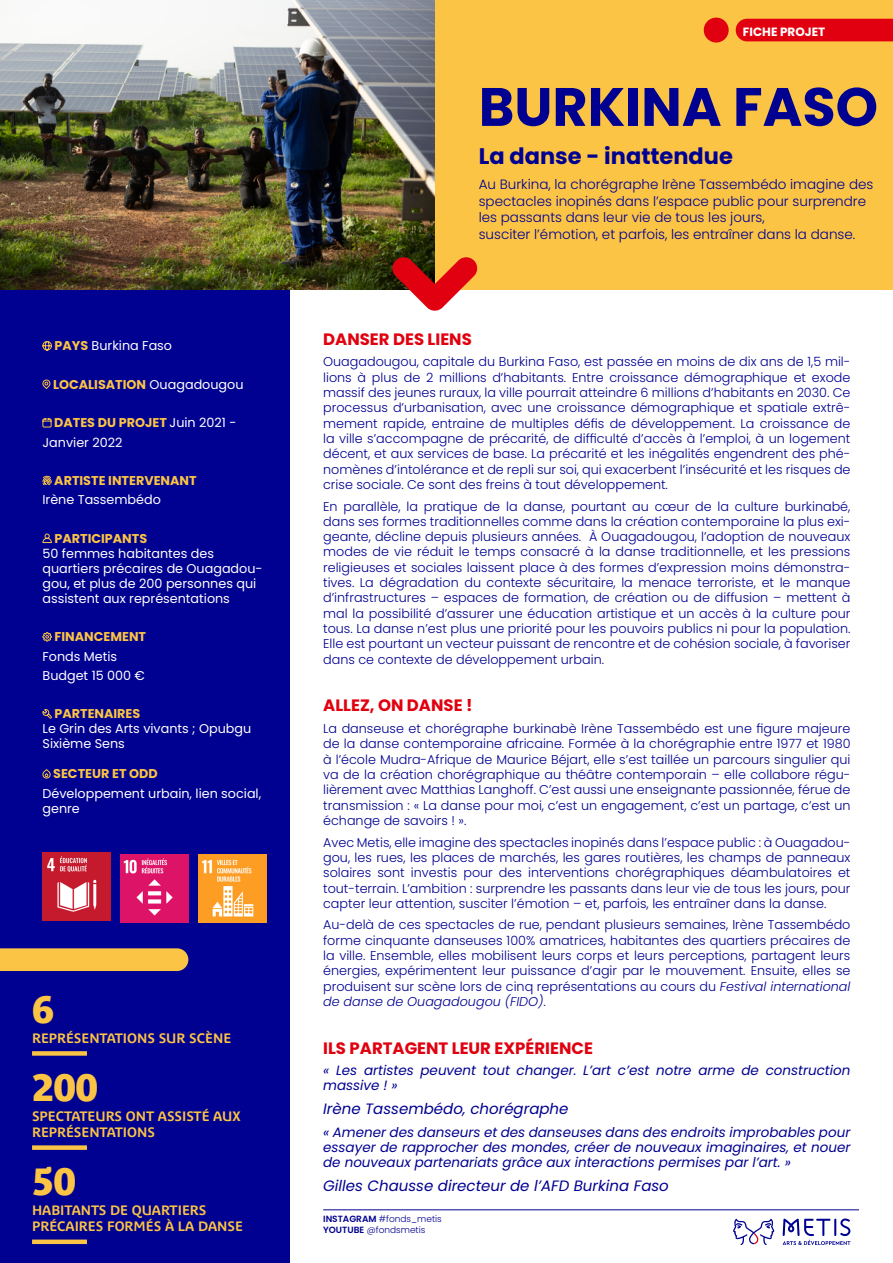
<style>
.page{position:relative;width:893px;height:1263px;background:#fff}
.page>*{position:absolute;margin:0;border:0;box-sizing:border-box;transform-origin:0 0}
.t1{font:700 54px "Poppins";color:#000091}
.t2{font:37.5px "Parisine Plus Std Sombre";color:#fbc444}
.t3{font:700 22.5px "Poppins";color:#000091}
.t4{font:700 16.5px "Poppins";color:#e1000f}
.t5{font:italic 15px "Poppins";color:#000091}
.t6{font:italic 13.5px/15px "Poppins";color:#000091}
.t7{font:300 13.5px/16.5px "Poppins";color:#000091}
.t8{font:700 13.5px/16.2px "Parisine Plus Std Gris";color:#fbc444}
.t9{font:300 12.75px/15.3px "Poppins";color:#000091;text-align:justify}
.t10{font:12.75px/15px "Poppins";color:#fff}
.t11{font:700 12.75px "Poppins";color:#fbc445}
.t12{font:700 12px "Poppins";color:#fff}
.t13{font:300 9px/10.8px "Poppins";color:#000091}
.s1{font-weight:700;color:#fbc445}
.s2{font-weight:400;color:#fff}
.s3{font-style:italic}
.s4{font-weight:600}
</style>
<div class="page">
<div style="left:0;top:73px;width:289px;height:1190px;background:#000091"></div>
<div style="left:0;top:0;width:893px;height:289px;background:#fbc445"></div>
<svg style="left:783px;top:1218px;width:67px;height:27px"></svg>
<svg style="left:733px;top:1219px;width:41px;height:26px"></svg>
<svg style="left:42px;top:341px;width:10px;height:10px"></svg>
<svg style="left:42px;top:379px;width:9px;height:10px"></svg>
<svg style="left:42px;top:418px;width:10px;height:10px"></svg>
<svg style="left:42px;top:475px;width:10px;height:11px"></svg>
<svg style="left:42px;top:533px;width:10px;height:10px"></svg>
<svg style="left:42px;top:632px;width:10px;height:10px"></svg>
<svg style="left:42px;top:709px;width:10px;height:10px"></svg>
<svg style="left:42px;top:769px;width:9px;height:10px"></svg>
<hr style="left:323px;top:1209px;width:536px;height:1px;background:#000091">
<div style="left:0;top:948px;width:188px;height:23px;background:#fbc445"></div>
<div style="left:736px;top:19px;width:157px;height:22px;background:#e1000f"></div>
<div style="left:704px;top:18px;width:25px;height:25px;background:#e1000f;border-radius:50%"></div>
<img style="left:120px;top:854px;width:68px;height:68px">
<img style="left:198px;top:854px;width:68px;height:68px">
<img style="left:43px;top:852px;width:68px;height:68px">
<div style="left:32px;top:1051px;width:55px;height:5px;background:#fbc444"></div>
<div style="left:32px;top:1145px;width:55px;height:5px;background:#fbc444"></div>
<div style="left:32px;top:1239px;width:55px;height:5px;background:#fbc444"></div>
<img style="left:0;top:0;width:435px;height:289px">
<svg style="left:391px;top:256px;width:87px;height:55px"></svg>
<p class="t10" style="left:54px;top:338px;width:119px"><span class="s1">PAYS</span> Burkina Faso</p>
<p class="t11" style="left:53px;top:377px;width:192px">LOCALISATION <span class="s2">Ouagadougou</span></p>
<p class="t10" style="left:43px;top:413px;width:195px;line-height:19.2px;text-indent:12px"><span class="s1">DATES DU PROJET</span> Juin 2021 -<br>Janvier 2022</p>
<p class="t11" style="left:54px;top:473px;width:144px">ARTISTE INTERVENANT</p>
<p class="t10" style="left:43px;top:492px;width:120px">Irène Tassembédo</p>
<p class="t11" style="left:54px;top:531px;width:94px">PARTICIPANTS</p>
<p class="t10" style="left:43px;top:546px;width:222px">50 femmes habitantes des quartiers précaires de Ouagadou&shy;gou, et plus de 200 personnes qui assistent aux représentations</p>
<p class="t11" style="left:54px;top:630px;width:93px">FINANCEMENT</p>
<p class="t10" style="left:43px;top:647px;width:104px;line-height:19.2px">Fonds Metis<br>Budget 15 000 €</p>
<p class="t11" style="left:54px;top:707px;width:87px">PARTENAIRES</p>
<p class="t10" style="left:43px;top:721px;width:210px">Le Grin des Arts vivants ; Opubgu<br>Sixième Sens</p>
<p class="t11" style="left:53px;top:767px;width:106px">SECTEUR ET ODD</p>
<p class="t10" style="left:43px;top:786px;width:220px">Développement urbain, lien social, genre</p>
<h2 class="t2" style="left:32px;top:988px;width:23px">6</h2>
<p class="t8" style="left:32px;top:1030px;width:201px">REPRÉSENTATIONS SUR SCÈNE</p>
<h2 class="t2" style="left:32px;top:1066px;width:67px">200</h2>
<p class="t8" style="left:32px;top:1108px;width:210px">SPECTATEURS ONT ASSISTÉ AUX<br>REPRÉSENTATIONS</p>
<h2 class="t2" style="left:32px;top:1160px;width:45px">50</h2>
<p class="t8" style="left:32px;top:1202px;width:212px">HABITANTS DE QUARTIERS<br>PRÉCAIRES FORMÉS À LA DANSE</p>
<p class="t12" style="left:743px;top:25px;width:84px">FICHE PROJET</p>
<h1 class="t1" style="left:479px;top:76px;width:401px">BURKINA FASO</h1>
<h3 class="t3" style="left:479px;top:143px;width:256px">La danse - inattendue</h3>
<p class="t7" style="left:479px;top:176px;width:396px">Au Burkina, la chorégraphe Irène Tassembédo imagine des spectacles inopinés dans l’espace public pour surprendre les passants dans leur vie de tous les jours,<br>susciter l’émotion, et parfois, les entraîner dans la danse.</p>
<p class="t4" style="left:323px;top:329px;width:150px">DANSER DES LIENS</p>
<p class="t9" style="left:323px;top:354px;width:529px">Ouagadougou, capitale du Burkina Faso, est passée en moins de dix ans de 1,5 mil&shy;lions à plus de 2 millions d’habitants. Entre croissance démographique et exode massif des jeunes ruraux, la ville pourrait atteindre 6 millions d’habitants en 2030. Ce processus d’urbanisation, avec une croissance démographique et spatiale extrê&shy;mement rapide, entraine de multiples défis de développement. La croissance de la ville s’accompagne de précarité, de difficulté d’accès à l’emploi, à un logement décent, et aux services de base. La précarité et les inégalités engendrent des phé&shy;nomènes d’intolérance et de repli sur soi, qui exacerbent l’insécurité et les risques de crise sociale. Ce sont des freins à tout développement.</p>
<p class="t9" style="left:323px;top:498px;width:529px">En parallèle, la pratique de la danse, pourtant au cœur de la culture burkinabé, dans ses formes traditionnelles comme dans la création contemporaine la plus exi&shy;geante, décline depuis plusieurs années. À Ouagadougou, l’adoption de nouveaux modes de vie réduit le temps consacré à la danse traditionnelle, et les pressions religieuses et sociales laissent place à des formes d’expression moins démonstra&shy;tives. La dégradation du contexte sécuritaire, la menace terroriste, et le manque d’infrastructures – espaces de formation, de création ou de diffusion – mettent à mal la possibilité d’assurer une éducation artistique et un accès à la culture pour tous. La danse n’est plus une priorité pour les pouvoirs publics ni pour la population.<br>Elle est pourtant un vecteur puissant de rencontre et de cohésion sociale, à favoriser dans ce contexte de développement urbain.</p>
<p class="t4" style="left:323px;top:696px;width:151px">ALLEZ, ON DANSE !</p>
<p class="t9" style="left:323px;top:721px;width:529px">La danseuse et chorégraphe burkinabè Irène Tassembédo est une figure majeure de la danse contemporaine africaine. Formée à la chorégraphie entre 1977 et 1980 à l’école Mudra-Afrique de Maurice Béjart, elle s’est taillée un parcours singulier qui va de la création chorégraphique au théâtre contemporain – elle collabore régu&shy;lièrement avec Matthias Langhoff. C’est aussi une enseignante passionnée, férue de transmission : « La danse pour moi, c’est un engagement, c’est un partage, c’est un échange de savoirs ! ».</p>
<p class="t9" style="left:323px;top:834px;width:529px">Avec Metis, elle imagine des spectacles inopinés dans l’espace public : à Ouagadou&shy;gou, les rues, les places de marchés, les gares routières, les champs de panneaux solaires sont investis pour des interventions chorégraphiques déambulatoires et tout-terrain. L’ambition : surprendre les passants dans leur vie de tous les jours, pour capter leur attention, susciter l’émotion – et, parfois, les entraîner dans la danse.</p>
<p class="t9" style="left:323px;top:917px;width:529px">Au-delà de ces spectacles de rue, pendant plusieurs semaines, Irène Tassembédo forme cinquante danseuses 100% amatrices, habitantes des quartiers précaires de la ville. Ensemble, elles mobilisent leurs corps et leurs perceptions, partagent leurs énergies, expérimentent leur puissance d’agir par le mouvement. Ensuite, elles se produisent sur scène lors de cinq représentations au cours du <span class="s3">Festival international de danse de Ouagadougou (FIDO)</span>.</p>
<p class="t4" style="left:323px;top:1038px;width:271px">ILS PARTAGENT LEUR EXPÉRIENCE</p>
<p class="t6" style="left:323px;top:1063px;width:529px">« Les artistes peuvent tout changer. L’art c’est notre arme de construction massive ! »</p>
<p class="t5" style="left:323px;top:1100px;width:247px">Irène Tassembédo, chorégraphe</p>
<p class="t6" style="left:323px;top:1125px;width:529px;text-align:justify">« Amener des danseurs et des danseuses dans des endroits improbables pour essayer de rapprocher des mondes, créer de nouveaux imaginaires, et nouer de nouveaux partenariats grâce aux interactions permises par l’art. »</p>
<p class="t5" style="left:323px;top:1177px;width:347px">Gilles Chausse directeur de l’AFD Burkina Faso</p>
<p class="t13" style="left:323px;top:1214px;width:120px"><span class="s4">INSTAGRAM</span> #fonds_metis<br><span class="s4">YOUTUBE</span> @fondsmetis</p>
</div>
